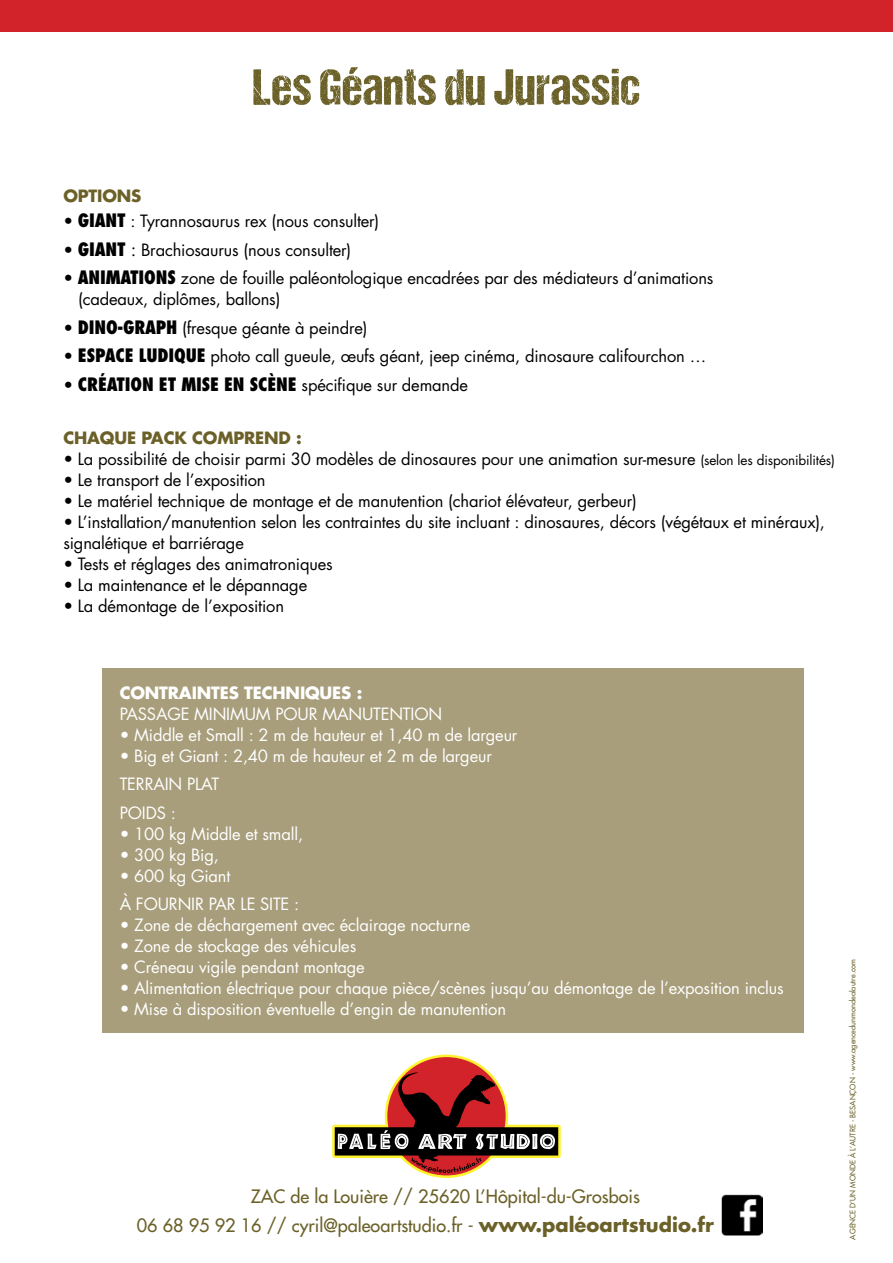
<style>
.page{position:relative;width:893px;height:1263px;background:#fff}
.page>*{position:absolute;margin:0;border:0;box-sizing:border-box;transform-origin:0 0}
.t1{font:18px "Futura";color:#6b6128}
.t2{font:16.5px/21px "Futura";letter-spacing:-.01em;color:#000}
.t3{font:16.5px "Futura";letter-spacing:-.01em;color:#fff}
.t4{font:700 16.5px "Futura";letter-spacing:-.01em;color:#6b6128}
.t5{font:700 16.5px "Futura";letter-spacing:-.01em;color:#fff}
.t6{font:7.5px "Futura";color:#6b6128}
.s1{font-weight:800;font-stretch:condensed;font-size:18px}
.s2{font-size:18px}
.s3{font-size:13.5px}
.s4{font-weight:700;font-size:19.5px}
</style>
<div class="page">
<div style="left:102px;top:669px;width:701px;height:364px;background:#a89e7b"></div>
<svg style="left:253px;top:67px;width:386px;height:39px"></svg>
<svg style="left:332px;top:1054px;width:229px;height:124px"></svg>
<div style="left:0;top:0;width:893px;height:32px;background:#d2232a"></div>
<img style="left:722px;top:1195px;width:41px;height:41px">
<p class="t4" style="left:63px;top:184px;width:80px">OPTIONS</p>
<p class="t2" style="left:63px;top:210px;width:317px">• <span class="s1">GIANT</span> : Tyrannosaurus rex (nous consulter)</p>
<p class="t2" style="left:63px;top:239px;width:289px">• <span class="s1">GIANT</span> <span class="s2">:</span> Brachiosaurus (nous consulter)</p>
<p class="t2" style="left:63px;top:267px;width:652px">• <span class="s1">ANIMATIONS</span> zone de fouille paléontologique encadrées par des médiateurs d’animations</p>
<p class="t2" style="left:78px;top:288px;width:204px">(cadeaux, diplômes, ballons)</p>
<p class="t2" style="left:63px;top:317px;width:306px">• <span class="s1">DINO-GRAPH</span> (fresque géante à peindre)</p>
<p class="t2" style="left:63px;top:345px;width:644px">• <span class="s1">ESPACE LUDIQUE</span> photo call gueule, œufs géant, jeep cinéma, dinosaure califourchon …</p>
<p class="t2" style="left:63px;top:374px;width:406px">• <span class="s1">CRÉATION ET MISE EN SCÈNE</span> spécifique sur demande</p>
<p class="t4" style="left:63px;top:426px;width:240px">CHAQUE PACK COMPREND :</p>
<p class="t2" style="left:63px;top:448px;width:773px">• La possibilité de choisir parmi 30 modèles de dinosaures pour une animation sur-mesure <span class="s3">(selon les disponibilités)</span></p>
<p class="t2" style="left:63px;top:469px;width:204px">• Le transport de l’exposition</p>
<p class="t2" style="left:63px;top:490px;width:575px">• Le matériel technique de montage et de manutention (chariot élévateur, gerbeur)</p>
<p class="t2" style="left:63px;top:511px;width:763px">• L’installation/manutention selon les contraintes du site incluant : dinosaures, décors (végétaux et minéraux), signalétique et barriérage</p>
<p class="t2" style="left:63px;top:553px;width:271px">• Tests et réglages des animatroniques</p>
<p class="t2" style="left:63px;top:574px;width:245px">• La maintenance et le dépannage</p>
<p class="t2" style="left:63px;top:595px;width:222px">• La démontage de l’exposition</p>
<p class="t5" style="left:120px;top:681px;width:244px">CONTRAINTES TECHNIQUES :</p>
<p class="t3" style="left:120px;top:702px;width:324px">PASSAGE MINIMUM POUR MANUTENTION</p>
<p class="t3" style="left:120px;top:723px;width:399px">• Middle et Small : 2 m de hauteur et 1,40 m de largeur</p>
<p class="t3" style="left:120px;top:744px;width:374px">• Big et Giant : 2,40 m de hauteur et 2 m de largeur</p>
<p class="t3" style="left:120px;top:773px;width:101px">TERRAIN PLAT</p>
<p class="t3" style="left:120px;top:801px;width:58px">POIDS :</p>
<p class="t3" style="left:120px;top:822px;width:185px">• 100 kg Middle et small,</p>
<p class="t3" style="left:120px;top:843px;width:101px">• 300 kg Big,</p>
<p class="t3" style="left:120px;top:864px;width:112px">• 600 kg Giant</p>
<p class="t3" style="left:120px;top:893px;width:181px">À FOURNIR PAR LE SITE :</p>
<p class="t3" style="left:120px;top:914px;width:352px">• Zone de déchargement avec éclairage nocturne</p>
<p class="t3" style="left:120px;top:935px;width:238px">• Zone de stockage des véhicules</p>
<p class="t3" style="left:120px;top:956px;width:247px">• Créneau vigile pendant montage</p>
<p class="t3" style="left:120px;top:977px;width:665px">• Alimentation électrique pour chaque pièce/scènes jusqu’au démontage de l’exposition inclus</p>
<p class="t3" style="left:120px;top:998px;width:388px">• Mise à disposition éventuelle d’engin de manutention</p>
<p class="t1" style="left:251px;top:1184px;width:391px">ZAC de la Louière // 25620 L’Hôpital-du-Grosbois</p>
<p class="t1" style="left:137px;top:1213px;width:579px">06 68 95 92 16 // cyril@paleoartstudio.fr - <span class="s4">www.paléoartstudio.fr</span></p>
<p class="t6" style="left:848px;top:1239px;width:282px;rotate:-90deg">AGENCE D’UN MONDE À L’AUTRE - BESANÇON - www.agencedunmondealautre.com</p>
</div>
